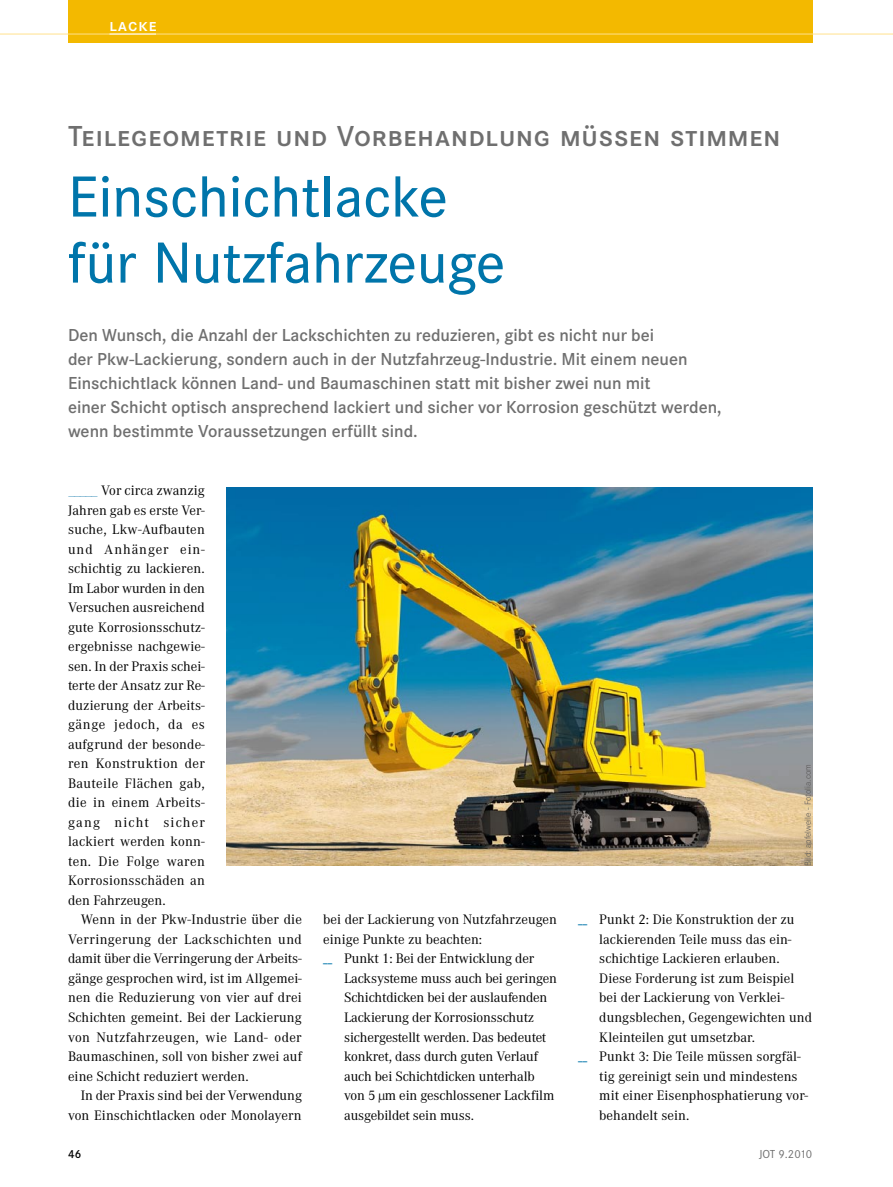
<style>
.page{position:relative;width:893px;height:1187px;background:#fff}
.page>*{position:absolute;margin:0;border:0;box-sizing:border-box;transform-origin:0 0}
.aba_titel{font:500 60px/66px "Corporate STOT";color:#0075aa}
.aac_stichzeile{font:30px "Corporate SSCTOT Dem";letter-spacing:.025em;color:#6f6f6f}
.abi_vorspann{font:18px/24px "Corporate STOT Dem";color:#6f6f6f}
.t1{font:18px "Corporate SSCTOT Dem";letter-spacing:.05em;color:#fff}
.acg_grundtext{font:14.25px/19.5px "Corporate ATOT";letter-spacing:.005em;color:#000}
.ach_grundtext_mit_ei{font:14.25px/19.5px "Corporate ATOT";letter-spacing:.005em;color:#000;text-align:justify}
.t2{font:12px "Corporate STOT";letter-spacing:-.03em;color:#6f6f6f}
.t3{font:12px "Corporate STOT Dem";color:#000}
.t4{font:300 9px "Corporate STOT";letter-spacing:.005em;color:#575656}
.s1{color:#559fc3}
.s2{font-family:"The Sans Bold Expert";font-size:9px;color:#0075aa}
</style>
<div class="page">
<img style="left:226px;top:488px;width:586px;height:377px">
<div style="left:68px;top:0;width:744px;height:43px;background:#f3b900"></div>
<hr style="left:0;top:34px;width:893px;height:1px;background:#ffe18c">
<hr style="left:109px;top:34px;width:47px;height:1px;background:#fff">
<p class="t1" style="left:109px;top:14px;width:49px">lacke</p>
<p class="aac_stichzeile" style="left:68px;top:119px;width:714px">Teilegeometrie und Vorbehandlung müssen stimmen</p>
<p class="aba_titel" style="left:68px;top:164px;width:439px">Einschichtlacke für Nutzfahrzeuge</p>
<p class="abi_vorspann" style="left:68px;top:323px;width:655px">Den Wunsch, die Anzahl der Lackschichten zu reduzieren, gibt es nicht nur bei<br>der Pkw-Lackierung, sondern auch in der Nutzfahrzeug-Industrie. Mit einem neuen Einschichtlack können Land- und Baumaschinen statt mit bisher zwei nun mit<br>einer Schicht optisch ansprechend lackiert und sicher vor Korrosion geschützt werden, wenn bestimmte Voraussetzungen erfüllt sind.</p>
<p class="acg_grundtext" style="left:68px;top:481px;width:138px"><span class="s1">_____</span> Vor circa zwanzig<br>Jahren gab es erste Ver&shy;suche, Lkw-Aufbauten und Anhänger ein&shy;schichtig zu lackieren.<br>Im Labor wurden in den<br>Versuchen ausreichend gute Korrosionsschutz&shy;ergebnisse nachgewie&shy;sen. In der Praxis schei&shy;terte der Ansatz zur Re-- duzierung der Arbeits&shy;gänge jedoch, da es aufgrund der besonde&shy;ren Konstruktion der<br>Bauteile Flächen gab, die in einem Arbeits&shy;gang nicht sicher lackiert werden konn&shy;ten. Die Folge waren<br>Korrosionsschäden an den Fahrzeugen.</p>
<p class="ach_grundtext_mit_ei" style="left:68px;top:910px;width:235px;text-indent:13px">Wenn in der Pkw-Industrie über die Verringerung der Lackschichten und damit über die Verringerung der Arbeits&shy;gänge gesprochen wird, ist im Allgemei&shy;nen die Reduzierung von vier auf drei Schichten gemeint. Bei der Lackierung von Nutzfahrzeugen, wie Land- oder Baumaschinen, soll von bisher zwei auf eine Schicht reduziert werden.</p>
<p class="ach_grundtext_mit_ei" style="left:68px;top:1085px;width:235px;text-align:right">In der Praxis sind bei der Verwendung von Einschichtlacken oder Monolayern</p>
<p class="ach_grundtext_mit_ei" style="left:323px;top:910px;width:235px">bei der Lackierung von Nutzfahrzeugen einige Punkte zu beachten:</p>
<p class="acg_grundtext" style="left:344px;top:949px;width:214px;text-indent:-21px"><span class="s2">__</span> Punkt 1: Bei der Entwicklung der Lacksysteme muss auch bei geringen Schichtdicken bei der auslaufenden Lackierung der Korrosionsschutz sichergestellt werden. Das bedeutet konkret, dass durch guten Verlauf auch bei Schichtdicken unterhalb von 5 μm ein geschlossener Lackfilm ausgebildet sein muss.</p>
<p class="t4" style="left:803px;top:865px;width:103px;rotate:-90deg">Bild: apfelweile - Fotolia.com</p>
<p class="acg_grundtext" style="left:599px;top:910px;width:214px;text-indent:-21px"><span class="s2">__</span> Punkt 2: Die Konstruktion der zu lackierenden Teile muss das ein&shy;schichtige Lackieren erlauben.<br>Diese Forderung ist zum Beispiel bei der Lackierung von Verklei&shy;dungsblechen, Gegengewichten und<br>Kleinteilen gut umsetzbar.</p>
<p class="acg_grundtext" style="left:599px;top:1046px;width:210px;text-indent:-21px"><span class="s2">__</span> Punkt 3: Die Teile müssen sorgfäl&shy;tig gereinigt sein und mindestens mit einer Eisenphosphatierung vor&shy;behandelt sein.</p>
<p class="t3" style="left:68px;top:1146px;width:15px">46</p>
<p class="t2" style="left:759px;top:1146px;width:55px">JOT 9.2010</p>
</div>
